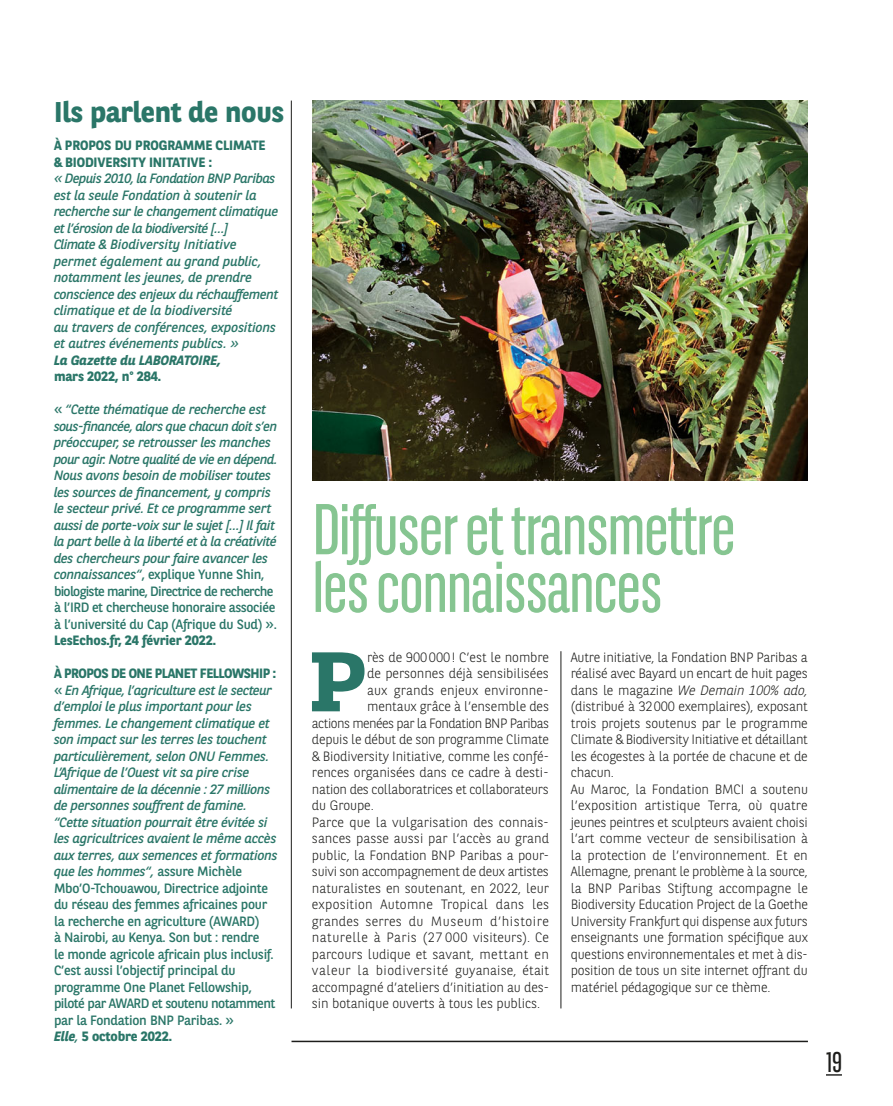
<style>
.page{position:relative;width:893px;height:1106px;background:#fff}
.page>*{position:absolute;margin:0;border:0;box-sizing:border-box;transform-origin:0 0}
.t1{font:700 84.15px "BNPP Slab Serif Expanded";color:#2a7668}
.t2{font:71.7px/57.6px "BNPP Sans Condensed";letter-spacing:-.02em;color:#86c591}
.t3{font:700 28.5px "BNPP Sans";letter-spacing:-.01em;color:#2a7668}
.t4{font:28.5px "BNPP Sans Condensed";color:#1d1d1b}
.t5{font:italic 13.5px/16.5px "BNPP Sans";letter-spacing:-.02em;color:#2a7668}
.t6{font:300 13.5px/16.5px "BNPP Sans";letter-spacing:-.005em;color:#1d1d1b}
.t7{font:700 13.5px/16.5px "BNPP Sans";letter-spacing:-.01em;color:#2a7668}
.t8{font:300 13.5px "BNPP Sans";letter-spacing:.035em;color:#1d1d1b}
.t9{font:300 13.5px "BNPP Sans";letter-spacing:-.04em;color:#1d1d1b}
.t10{font:300 13.5px "BNPP Sans";letter-spacing:.03em;color:#1d1d1b}
.t11{font:300 13.5px "BNPP Sans";letter-spacing:.015em;color:#1d1d1b}
.t12{font:italic 700 13.5px "BNPP Sans";letter-spacing:-.01em;color:#2a7668}
.s1{font-style:normal}
.s2{font-weight:700;font-style:normal}
.s3{font-weight:700}
.s4{font-style:italic}
</style>
<div class="page">
<hr style="left:291px;top:1040px;width:517px;height:2px;background:#1d1d1b">
<hr style="left:561px;top:651px;width:1px;height:357px;background:#1d1d1b">
<hr style="left:291px;top:101px;width:1px;height:907px;background:#1d1d1b">
<img style="left:312px;top:101px;width:496px;height:379px">
<svg style="left:826px;top:1074px;width:16px;height:1px"></svg>
<h3 class="t3" style="left:54px;top:101px;width:232px">Ils parlent de nous</h3>
<p class="t7" style="left:54px;top:139px;width:213px">À PROPOS DU PROGRAMME CLIMATE &amp; BIODIVERSITY INITATIVE :</p>
<p class="t5" style="left:54px;top:172px;width:226px">« Depuis 2010, la Fondation BNP Paribas est la seule Fondation à soutenir la recherche sur le changement climatique et l’érosion de la biodiversité […]<br>Climate &amp; Biodiversity Initiative permet également au grand public, notamment les jeunes, de prendre conscience des enjeux du réchauffement climatique et de la biodiversité<br>au travers de conférences, expositions et autres événements publics. »</p>
<p class="t12" style="left:54px;top:352px;width:168px">La Gazette du LABORATOIRE,</p>
<p class="t7" style="left:54px;top:369px;width:109px">mars 2022, n° 284.</p>
<p class="t5" style="left:54px;top:403px;width:225px"><span class="s1">«</span> “Cette thématique de recherche est sous-financée, alors que chacun doit s’en préoccuper, se retrousser les manches pour agir. Notre qualité de vie en dépend.<br>Nous avons besoin de mobiliser toutes les sources de financement, y compris le secteur privé. Et ce programme sert aussi de porte-voix sur le sujet […] Il fait la part belle à la liberté et à la créativité des chercheurs pour faire avancer les connaissances“<span class="s1">, explique Yunne Shin, biologiste marine, Directrice de recherche à l’IRD et chercheuse honoraire associée à l’université du Cap (Afrique du Sud) ».</span></p>
<p class="t7" style="left:54px;top:633px;width:164px">LesEchos.fr, 24 février 2022.</p>
<p class="t5" style="left:54px;top:666px;width:225px"><span class="s2">À PROPOS DE ONE PLANET FELLOWSHIP : </span><span class="s1">«</span> En Afrique, l’agriculture est le secteur d’emploi le plus important pour les femmes. Le changement climatique et son impact sur les terres les touchent particulièrement, selon ONU Femmes.<br>L’Afrique de l’Ouest vit sa pire crise alimentaire de la décennie : 27 millions de personnes souffrent de famine. “Cette situation pourrait être évitée si les agricultrices avaient le même accès aux terres, aux semences et formations que les hommes“, <span class="s1">assure Michèle Mbo’O-Tchouawou, Directrice adjointe du réseau des femmes africaines pour la recherche en agriculture (AWARD)<br>à Nairobi, au Kenya. Son but : rendre<br>le monde agricole africain plus inclusif.<br>C’est aussi l’objectif principal du programme One Planet Fellowship, piloté par AWARD et soutenu notamment par la Fondation BNP Paribas. »<br></span><span class="s3">Elle</span>, <span class="s2">5 octobre 2022.</span></p>
<h2 class="t2" style="left:312px;top:505px;width:425px">Diffuser et transmettre les connaissances</h2>
<h1 class="t1" style="left:309px;top:651px;width:60px">P</h1>
<p class="t6" style="left:367px;top:650px;width:183px">rès de 900 000 ! C’est le nombre</p>
<p class="t6" style="left:367px;top:666px;width:183px">de personnes déjà sensibilisées</p>
<p class="t6" style="left:367px;top:683px;width:183px">aux grands enjeux environne-</p>
<p class="t6" style="left:367px;top:699px;width:184px">mentaux grâce à l’ensemble des</p>
<p class="t9" style="left:312px;top:717px;width:239px">actions menées par la Fondation BNP Paribas</p>
<p class="t6" style="left:312px;top:732px;width:239px">depuis le début de son programme Climate</p>
<p class="t6" style="left:312px;top:749px;width:239px">&amp; Biodiversity Initiative, comme les confé-</p>
<p class="t6" style="left:312px;top:765px;width:238px">rences organisées dans ce cadre à desti-</p>
<p class="t6" style="left:312px;top:782px;width:238px">nation des collaboratrices et collaborateurs</p>
<p class="t6" style="left:312px;top:798px;width:63px">du Groupe.</p>
<p class="t6" style="left:312px;top:815px;width:239px">Parce que la vulgarisation des connais-</p>
<p class="t6" style="left:312px;top:831px;width:239px">sances passe aussi par l’accès au grand</p>
<p class="t6" style="left:312px;top:848px;width:239px">public, la Fondation BNP Paribas a pour-</p>
<p class="t6" style="left:312px;top:864px;width:238px">suivi son accompagnement de deux artistes</p>
<p class="t6" style="left:312px;top:881px;width:239px">naturalistes en soutenant, en 2022, leur</p>
<p class="t11" style="left:312px;top:899px;width:239px">exposition Automne Tropical dans les</p>
<p class="t8" style="left:312px;top:915px;width:239px">grandes serres du Museum d’histoire</p>
<p class="t10" style="left:312px;top:932px;width:239px">naturelle à Paris (27 000 visiteurs). Ce</p>
<p class="t6" style="left:312px;top:947px;width:239px">parcours ludique et savant, mettant en</p>
<p class="t8" style="left:312px;top:965px;width:239px">valeur la biodiversité guyanaise, était</p>
<p class="t6" style="left:312px;top:980px;width:239px">accompagné d’ateliers d’initiation au des-</p>
<p class="t6" style="left:312px;top:996px;width:230px">sin botanique ouverts à tous les publics.</p>
<p class="t6" style="left:571px;top:650px;width:239px">Autre initiative, la Fondation BNP Paribas a réalisé avec Bayard un encart de huit pages dans le magazine <span class="s4">We Demain 100% ado, </span>(distribué à 32 000 exemplaires), exposant trois projets soutenus par le programme Climate &amp; Biodiversity Initiative et détaillant les écogestes à la portée de chacune et de chacun.<br>Au Maroc, la Fondation BMCI a soutenu l’exposition artistique Terra, où quatre jeunes peintres et sculpteurs avaient choisi l’art comme vecteur de sensibilisation à la protection de l’environnement. Et en Allemagne, prenant le problème à la source, la BNP Paribas Stiftung accompagne le Biodiversity Education Project de la Goethe University Frankfurt qui dispense aux futurs enseignants une formation spécifique aux questions environnementales et met à dis&shy;position de tous un site internet offrant du matériel pédagogique sur ce thème.</p>
<h3 class="t4" style="left:826px;top:1051px;width:17px">19</h3>
</div>
